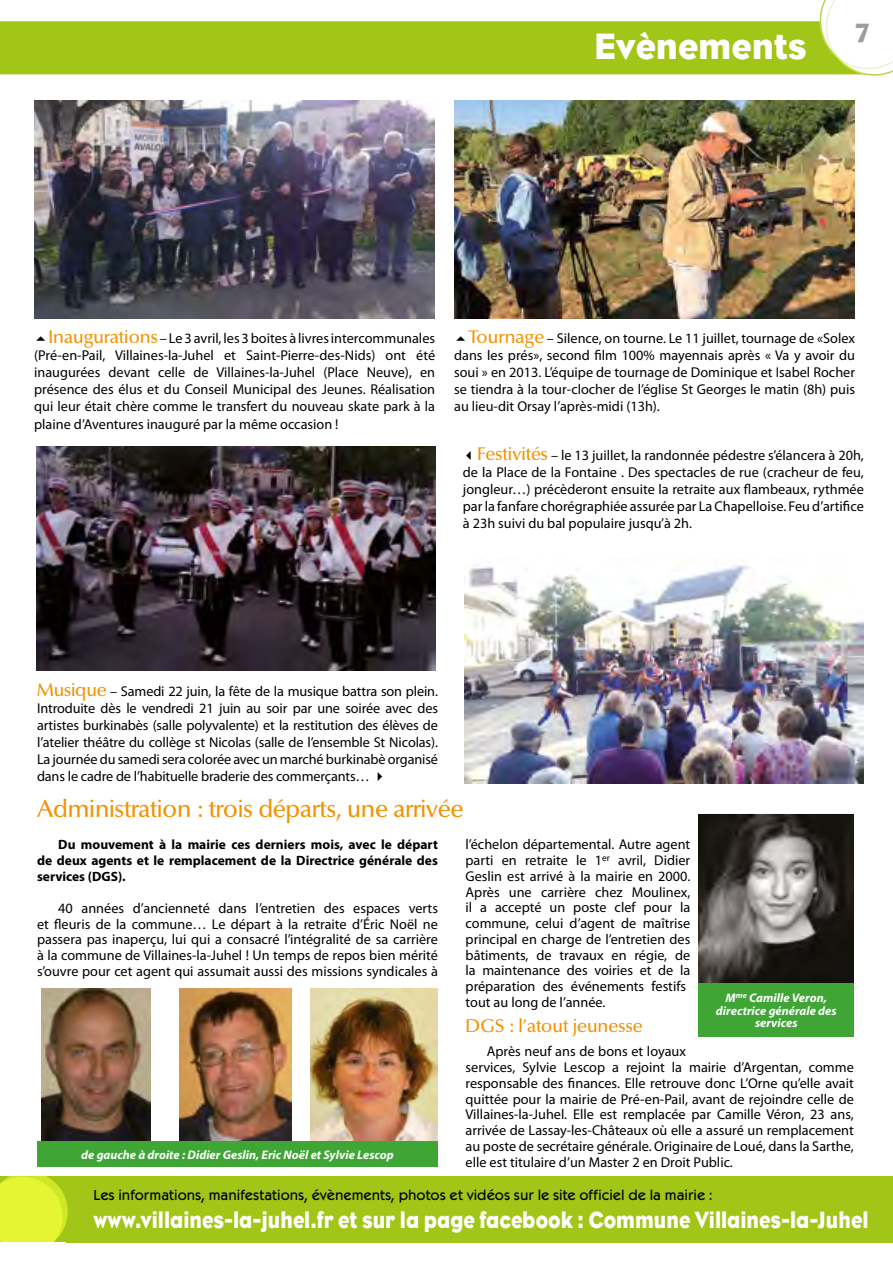
<style>
.page{position:relative;width:893px;height:1263px;background:#fff}
.page>*{position:absolute;margin:0;border:0;box-sizing:border-box;transform-origin:0 0}
.t1{font:37.5px "Bureau Eagle";color:#fff}
.t2{font:27px "Bureau Eagle";color:#9d9d9c}
.t3{font:24px "Bureau Eagle";color:#fff;scale:.88 1}
.t4{font:500 24px "Optima BQ";letter-spacing:-.01em;color:#f39200}
.t5{font:500 18px "Optima BQ";color:#f39200}
.t6{font:500 15px "Kabel Itc T";color:#000}
.t7{font:14.25px/15.8px "Myriad Pro";color:#000;text-align:justify}
.t8{font:700 13.5px/16.2px "Myriad Pro";color:#000;text-align:justify}
.t9{font:italic 700 12.45px/12.5px "Myriad Pro";color:#fff;text-align:center}
.s1{font-family:"Optima BQ";font-weight:500;font-size:18px;color:#f39200}
</style>
<div class="page">
<div style="left:0;top:21px;width:815px;height:54px;background:#a2c617"></div>
<svg style="left:815px;top:0;width:78px;height:76px"></svg>
<div style="left:0;top:1176px;width:893px;height:66px;background:#a2c617"></div>
<svg style="left:0;top:1176px;width:71px;height:67px;background:#d9ed2e"></svg>
<div style="left:0;top:1242px;width:65px;height:20px;background:#fff"></div>
<img style="left:41px;top:989px;width:109px;height:152px">
<img style="left:35px;top:101px;width:399px;height:217px">
<img style="left:455px;top:101px;width:399px;height:217px">
<img style="left:36px;top:446px;width:400px;height:225px">
<img style="left:464px;top:559px;width:400px;height:224px">
<img style="left:310px;top:989px;width:128px;height:152px">
<img style="left:179px;top:989px;width:112px;height:152px">
<div style="left:37px;top:1141px;width:401px;height:25px;background:#3fa535"></div>
<img style="left:699px;top:814px;width:155px;height:169px">
<div style="left:699px;top:983px;width:155px;height:53px;background:#3fa535"></div>
<h1 class="t1" style="left:594px;top:25px;width:215px">Evènements</h1>
<h2 class="t2" style="left:856px;top:18px;width:14px">7</h2>
<p class="t7" style="left:34px;top:329px;width:402px;line-height:17.1px;text-indent:14px"><span class="s1">Inaugurations</span> – Le 3 avril, les 3 boites à livres intercommunales (Pré-en-Pail, Villaines-la-Juhel et Saint-Pierre-des-Nids) ont été inaugurées devant celle de Villaines-la-Juhel (Place Neuve), en présence des élus et du Conseil Municipal des Jeunes. Réalisation qui leur était chère comme le transfert du nouveau skate park à la plaine d’Aventures inauguré par la même occasion !</p>
<p class="t7" style="left:454px;top:329px;width:402px;line-height:17.1px;text-indent:14px"><span class="s1">Tournage</span> – Silence, on tourne. Le 11 juillet, tournage de «Solex dans les prés», second film 100% mayennais après « Va y avoir du soui » en 2013. L’équipe de tournage de Dominique et Isabel Rocher se tiendra à la tour-clocher de l’église St Georges le matin (8h) puis au lieu-dit Orsay l’après-midi (13h).</p>
<p class="t7" style="left:463px;top:446px;width:402px;line-height:17.1px">✓<span class="s1">Festivités</span> – le 13 juillet, la randonnée pédestre s’élancera à 20h, de la Place de la Fontaine . Des spectacles de rue (cracheur de feu, jongleur…) précèderont ensuite la retraite aux flambeaux, rythmée par la fanfare chorégraphiée assurée par La Chapelloise. Feu d’artifice à 23h suivi du bal populaire jusqu’à 2h.</p>
<p class="t7" style="left:37px;top:682px;width:402px;line-height:17.1px"><span class="s1">Musique</span> – Samedi 22 juin, la fête de la musique battra son plein.<br>Introduite dès le vendredi 21 juin au soir par une soirée avec des artistes burkinabès (salle polyvalente) et la restitution des élèves de l’atelier théâtre du collège st Nicolas (salle de l’ensemble St Nicolas).<br>La journée du samedi sera colorée avec un marché burkinabè organisé dans le cadre de l’habituelle braderie des commerçants… ✔</p>
<h3 class="t4" style="left:37px;top:795px;width:428px">Administration : trois départs, une arrivée</h3>
<p class="t8" style="left:37px;top:836px;width:402px;text-indent:21px">Du mouvement à la mairie ces derniers mois, avec le départ de deux agents et le remplacement de la Directrice générale des services (DGS).</p>
<p class="t7" style="left:37px;top:900px;width:402px;text-indent:21px">40 années d’ancienneté dans l’entretien des espaces verts et fleuris de la commune… Le départ à la retraite d’Éric Noël ne passera pas inaperçu, lui qui a consacré l’intégralité de sa carrière à la commune de Villaines-la-Juhel ! Un temps de repos bien mérité s’ouvre pour cet agent qui assumait aussi des missions syndicales à</p>
<p class="t7" style="left:466px;top:836px;width:226px;text-align:left">l’échelon départemental. Autre agent parti en retraite le 1<sup>er</sup> avril, Didier Geslin est arrivé à la mairie en 2000.<br>Après une carrière chez Moulinex, il a accepté un poste clef pour la commune, celui d’agent de maîtrise principal en charge de l’entretien des bâtiments, de travaux en régie, de la maintenance des voiries et de la préparation des événements festifs tout au long de l’année.</p>
<p class="t5" style="left:466px;top:1015px;width:179px">DGS : l’atout jeunesse</p>
<p class="t7" style="left:466px;top:1043px;width:390px;text-align:left;text-indent:21px">Après neuf ans de bons et loyaux<br>services, Sylvie Lescop a rejoint la mairie d’Argentan, comme responsable des finances. Elle retrouve donc L’Orne qu’elle avait quittée pour la mairie de Pré-en-Pail, avant de rejoindre celle de Villaines-la-Juhel. Elle est remplacée par Camille Véron, 23 ans, arrivée de Lassay-les-Châteaux où elle a assuré un remplacement au poste de secrétaire générale. Originaire de Loué, dans la Sarthe, elle est titulaire d’un Master 2 en Droit Public.</p>
<p class="t9" style="left:716px;top:991px;width:122px">M<sup>me</sup> Camille Veron, directrice générale des services</p>
<p class="t9" style="left:81px;top:1148px;width:314px">de gauche à droite : Didier Geslin, Eric Noël et Sylvie Lescop</p>
<p class="t6" style="left:93px;top:1186px;width:621px">Les informations, manifestations, évènements, photos et vidéos sur le site officiel de la mairie :</p>
<h3 class="t3" style="left:93px;top:1206px;width:882px">www.villaines-la-juhel.fr et sur la page facebook : Commune Villaines-la-Juhel</h3>
</div>
